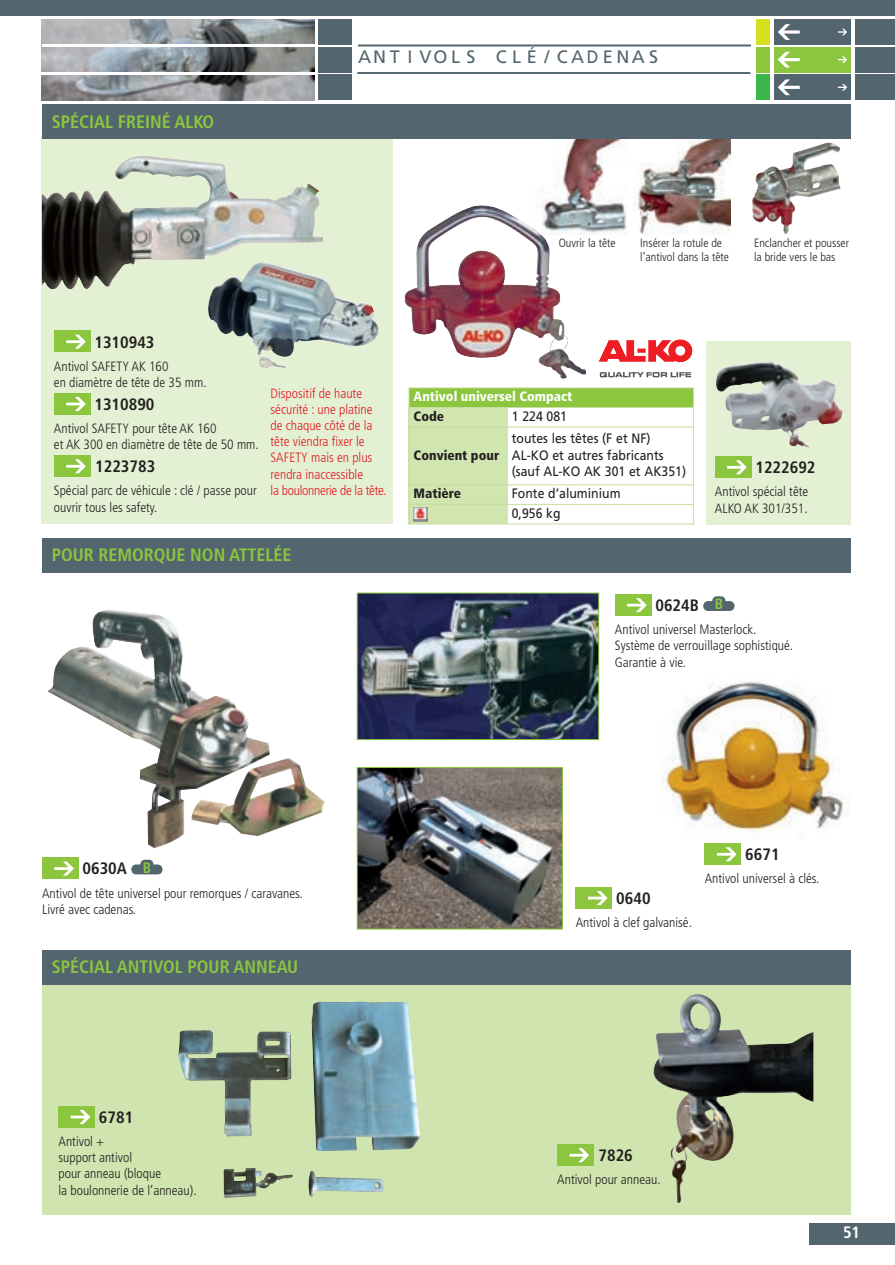
<style>
.page{position:relative;width:895px;height:1265px;background:#fff}
.page>*{position:absolute;margin:0;border:0;box-sizing:border-box;transform-origin:0 0}
.t1{font:700 condensed 18px "Frutiger";color:#8bc63e}
.t2{font:18px "Frutiger";letter-spacing:.205em;color:#53656e}
.t3{font:700 condensed 16.5px "Frutiger";color:#231f20}
.t4{font:700 condensed 16.5px "Frutiger";color:#fff}
.t5{font:700 condensed 15px "Frutiger";color:#8bc63e}
.t6{font:13.65px/16.5px "Frutiger";color:#231f20;scale:.9 1}
.t7{font:300 condensed 13.5px/16.2px "Frutiger";color:#231f20}
.t8{font:300 condensed 13.5px/16.2px "Frutiger";color:#e21a21}
.t9{font:900 condensed 13.5px "Frutiger";color:#fff}
.t10{font:900 condensed 13.5px "Frutiger";color:#231f20}
.t11{font:300 condensed 12px/14.4px "Frutiger";color:#231f20}
</style>
<div class="page">
<div style="left:889px;top:1223px;width:5px;height:21px;background:#53656e"></div>
<div style="left:808px;top:1223px;width:85px;height:21px;background:#53656e"></div>
<img style="left:42px;top:19px;width:272px;height:81px">
<hr style="left:41px;top:72px;width:289px;height:3px;background:#fff">
<hr style="left:42px;top:45px;width:288px;height:2px;background:#fff">
<div style="left:318px;top:19px;width:34px;height:26px;background:#53656e"></div>
<div style="left:318px;top:47px;width:34px;height:25px;background:#53656e"></div>
<div style="left:318px;top:75px;width:34px;height:25px;background:#53656e"></div>
<div style="left:854px;top:19px;width:40px;height:26px;background:#53656e"></div>
<div style="left:854px;top:47px;width:40px;height:25px;background:#53656e"></div>
<div style="left:854px;top:75px;width:40px;height:25px;background:#53656e"></div>
<div style="left:756px;top:19px;width:13px;height:26px;background:#d6df21"></div>
<div style="left:756px;top:47px;width:13px;height:25px;background:#8bc63e"></div>
<div style="left:756px;top:75px;width:13px;height:25px;background:#3ab54a"></div>
<div style="left:773px;top:19px;width:77px;height:26px;background:#53656e"></div>
<svg style="left:778px;top:24px;width:21px;height:16px"></svg>
<svg style="left:837px;top:29px;width:9px;height:6px"></svg>
<div style="left:773px;top:47px;width:77px;height:25px;background:#8bc63e"></div>
<svg style="left:777px;top:52px;width:22px;height:15px"></svg>
<svg style="left:837px;top:56px;width:9px;height:7px"></svg>
<div style="left:773px;top:75px;width:77px;height:25px;background:#53656e"></div>
<svg style="left:778px;top:79px;width:21px;height:16px"></svg>
<svg style="left:837px;top:84px;width:9px;height:7px"></svg>
<div style="left:0;top:0;width:894px;height:15px;background:#53656e"></div>
<img style="left:752px;top:143px;width:88px;height:91px">
<img style="left:634px;top:139px;width:95px;height:96px">
<img style="left:542px;top:139px;width:85px;height:95px">
<div style="left:42px;top:137px;width:351px;height:387px;background:#e4f0d4"></div>
<div style="left:42px;top:967px;width:808px;height:248px;background:#cfe4ae"></div>
<svg style="left:706px;top:341px;width:144px;height:183px;background:#cfdac3"></svg>
<img style="left:662px;top:679px;width:182px;height:152px">
<img style="left:358px;top:769px;width:202px;height:158px">
<div style="left:356px;top:767px;width:206px;height:162px;border:1px solid #8bc63e"></div>
<img style="left:358px;top:595px;width:238px;height:143px">
<div style="left:356px;top:593px;width:242px;height:147px;border:1px solid #8bc63e"></div>
<img style="left:178px;top:1001px;width:242px;height:197px">
<img style="left:653px;top:994px;width:160px;height:209px">
<img style="left:48px;top:610px;width:221px;height:238px">
<img style="left:42px;top:156px;width:281px;height:134px">
<img style="left:790px;top:368px;width:52px;height:75px">
<img style="left:404px;top:205px;width:182px;height:174px">
<img style="left:191px;top:758px;width:133px;height:78px">
<div style="left:42px;top:105px;width:808px;height:34px;background:#53656e"></div>
<div style="left:42px;top:538px;width:808px;height:34px;background:#53656e"></div>
<div style="left:42px;top:950px;width:808px;height:34px;background:#53656e"></div>
<div style="left:54px;top:331px;width:36px;height:21px;background:#8bc63e"></div>
<svg style="left:66px;top:335px;width:20px;height:14px"></svg>
<div style="left:54px;top:393px;width:36px;height:21px;background:#8bc63e"></div>
<svg style="left:66px;top:397px;width:20px;height:14px"></svg>
<div style="left:54px;top:455px;width:36px;height:22px;background:#8bc63e"></div>
<svg style="left:66px;top:459px;width:20px;height:14px"></svg>
<div style="left:714px;top:456px;width:36px;height:22px;background:#8bc63e"></div>
<svg style="left:727px;top:460px;width:19px;height:14px"></svg>
<div style="left:42px;top:858px;width:36px;height:21px;background:#8bc63e"></div>
<svg style="left:54px;top:861px;width:20px;height:15px"></svg>
<svg style="left:131px;top:860px;width:31px;height:14px"></svg>
<div style="left:614px;top:594px;width:36px;height:21px;background:#8bc63e"></div>
<svg style="left:627px;top:598px;width:19px;height:14px"></svg>
<svg style="left:703px;top:596px;width:31px;height:15px"></svg>
<div style="left:704px;top:843px;width:36px;height:22px;background:#8bc63e"></div>
<svg style="left:717px;top:847px;width:19px;height:14px"></svg>
<div style="left:575px;top:887px;width:36px;height:21px;background:#8bc63e"></div>
<svg style="left:588px;top:891px;width:19px;height:14px"></svg>
<div style="left:58px;top:1106px;width:37px;height:21px;background:#8bc63e"></div>
<svg style="left:71px;top:1110px;width:19px;height:14px"></svg>
<div style="left:557px;top:1144px;width:36px;height:21px;background:#8bc63e"></div>
<svg style="left:569px;top:1148px;width:20px;height:14px"></svg>
<div style="left:408px;top:388px;width:285px;height:19px;background:#8bc63e"></div>
<div style="left:408px;top:407px;width:99px;height:20px;background:#d0e5b0"></div>
<div style="left:408px;top:427px;width:99px;height:58px;background:#d0e5b0"></div>
<div style="left:408px;top:485px;width:99px;height:19px;background:#d0e5b0"></div>
<div style="left:408px;top:504px;width:99px;height:20px;background:#d0e5b0"></div>
<img style="left:413px;top:507px;width:14px;height:14px">
<hr style="left:408px;top:388px;width:1px;height:136px;background:#c4df9b">
<hr style="left:506px;top:407px;width:1px;height:117px;background:#c4df9b">
<hr style="left:692px;top:388px;width:1px;height:136px;background:#c4df9b">
<hr style="left:408px;top:388px;width:285px;height:1px;background:#c4df9b">
<hr style="left:408px;top:407px;width:285px;height:1px;background:#c4df9b">
<hr style="left:408px;top:427px;width:285px;height:1px;background:#c4df9b">
<hr style="left:408px;top:484px;width:285px;height:1px;background:#c4df9b">
<hr style="left:408px;top:504px;width:285px;height:1px;background:#c4df9b">
<hr style="left:408px;top:524px;width:285px;height:1px;background:#c4df9b">
<svg style="left:598px;top:339px;width:94px;height:23px"></svg>
<svg style="left:599px;top:372px;width:91px;height:5px"></svg>
<img style="left:207px;top:261px;width:172px;height:108px">
<hr style="left:358px;top:45px;width:392px;height:1px;background:#53656e">
<hr style="left:357px;top:72px;width:393px;height:2px;background:#53656e">
<h1 class="t1" style="left:52px;top:114px;width:164px">SPÉCIAL FREINÉ ALKO</h1>
<h1 class="t2" style="left:358px;top:50px;width:301px">ANT I VOLS CLÉ / CADENAS</h1>
<p class="t11" style="left:558px;top:236px;width:58px">Ouvrir la tête</p>
<p class="t11" style="left:640px;top:236px;width:90px">Insérer la rotule de l’antivol dans la tête</p>
<p class="t11" style="left:753px;top:236px;width:96px">Enclancher et pousser la bride vers le bas</p>
<p class="t3" style="left:94px;top:335px;width:62px">1310943</p>
<p class="t7" style="left:54px;top:359px;width:154px">Antivol SAFETY AK 160<br>en diamètre de tête de 35 mm.</p>
<p class="t3" style="left:94px;top:397px;width:62px">1310890</p>
<p class="t7" style="left:54px;top:421px;width:206px">Antivol SAFETY pour tête AK 160<br>et AK 300 en diamètre de tête de 50 mm.</p>
<p class="t3" style="left:95px;top:460px;width:62px">1223783</p>
<p class="t7" style="left:54px;top:484px;width:204px">Spécial parc de véhicule : clé / passe pour ouvrir tous les safety.</p>
<p class="t8" style="left:270px;top:386px;width:117px">Dispositif de haute sécurité : une platine de chaque côté de la tête viendra fixer le<br>SAFETY mais en plus rendra inaccessible<br>la boulonnerie de la tête.</p>
<p class="t9" style="left:413px;top:391px;width:160px">Antivol universel Compact</p>
<p class="t10" style="left:413px;top:411px;width:32px">Code</p>
<p class="t6" style="left:511px;top:409px;width:63px">1 224 081</p>
<p class="t10" style="left:413px;top:449px;width:87px">Convient pour</p>
<p class="t6" style="left:511px;top:431px;width:195px">toutes les têtes (F et NF)<br>AL-KO et autres fabricants (sauf AL-KO AK 301 et AK351)</p>
<p class="t10" style="left:413px;top:488px;width:49px">Matière</p>
<p class="t6" style="left:511px;top:485px;width:122px;line-height:19.5px">Fonte d’aluminium<br>0,956 kg</p>
<p class="t3" style="left:755px;top:461px;width:62px">1222692</p>
<p class="t7" style="left:714px;top:485px;width:95px">Antivol spécial tête<br>ALKO AK 301/351.</p>
<h1 class="t1" style="left:52px;top:548px;width:241px">POUR REMORQUE NON ATTELÉE</h1>
<p class="t5" style="left:143px;top:861px;width:10px">B</p>
<p class="t3" style="left:82px;top:862px;width:46px">0630A</p>
<p class="t7" style="left:42px;top:886px;width:262px">Antivol de tête universel pour remorques / caravanes.<br>Livré avec cadenas.</p>
<h1 class="t1" style="left:52px;top:960px;width:248px">SPÉCIAL ANTIVOL POUR ANNEAU</h1>
<p class="t3" style="left:99px;top:1110px;width:36px">6781</p>
<p class="t7" style="left:58px;top:1134px;width:139px">Antivol +<br>support antivol<br>pour anneau (bloque<br>la boulonnerie de l’anneau).</p>
<p class="t5" style="left:714px;top:598px;width:10px">B</p>
<p class="t3" style="left:655px;top:599px;width:45px">0624B</p>
<p class="t7" style="left:614px;top:622px;width:180px">Antivol universel Masterlock.<br>Système de verrouillage sophistiqué.<br>Garantie à vie.</p>
<p class="t3" style="left:616px;top:891px;width:36px">0640</p>
<p class="t7" style="left:575px;top:915px;width:118px">Antivol à clef galvanisé.</p>
<p class="t3" style="left:744px;top:848px;width:36px">6671</p>
<p class="t7" style="left:704px;top:872px;width:116px">Antivol universel à clés.</p>
<p class="t3" style="left:598px;top:1149px;width:36px">7826</p>
<p class="t7" style="left:557px;top:1172px;width:105px">Antivol pour anneau.</p>
<p class="t4" style="left:842px;top:1226px;width:19px">51</p>
</div>
